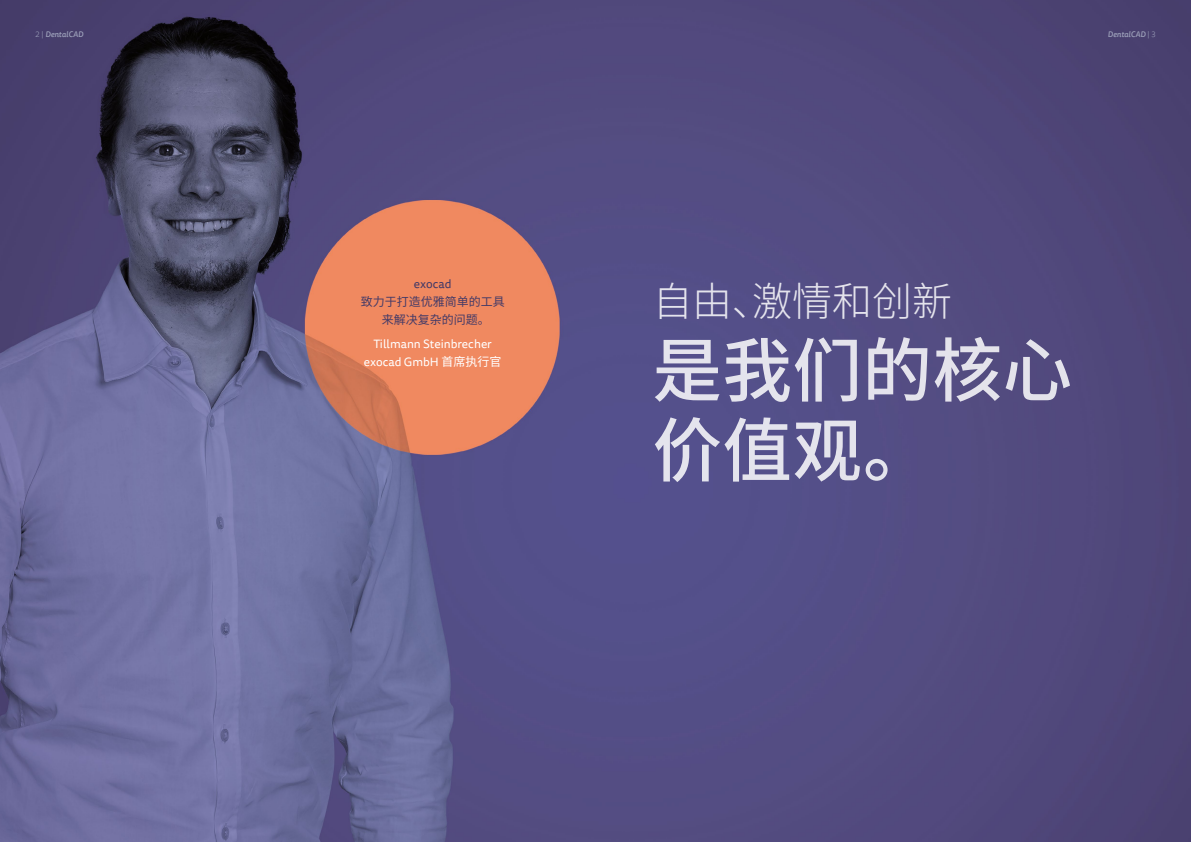
<style>
.page{position:relative;width:1191px;height:842px;background:#fff}
.page>*{position:absolute;margin:0;border:0;box-sizing:border-box;transform-origin:0 0}
.t1{font:500 70px/80px "Source Han Sans CN";color:#fff}
.t2{font:300 40px "Source Han Sans CN";color:#fff}
.t3{font:12px/18px "Tisa Sans Pro";color:#fff;text-align:center}
.t4{font:12px/18px "Source Han Sans CN";color:#433a67;text-align:center}
.t5{font:12px "Tisa Sans Pro";color:#433a67}
.t6{font:italic 500 8px "Tisa Sans Pro";color:#9ca0b9}
.s1{font-weight:300;font-style:normal}
.s2{font-family:"Source Han Sans CN"}
</style>
<div class="page">
<img style="left:0;top:0;width:1191px;height:842px">
<p class="t6" style="left:36px;top:28px;width:49px"><span class="s1">2 |</span> DentalCAD</p>
<p class="t6" style="left:1107px;top:28px;width:50px">DentalCAD <span class="s1">| 3</span></p>
<p class="t5" style="left:414px;top:276px;width:39px">exocad</p>
<p class="t4" style="left:361px;top:293px;width:145px">致力于打造优雅简单的工具来解决复杂的问题。</p>
<p class="t3" style="left:364px;top:335px;width:139px">Tillmann Steinbrecher exocad GmbH <span class="s2">首席执行官</span></p>
<h2 class="t2" style="left:652px;top:279px;width:301px">自由、激情和创新</h2>
<h1 class="t1" style="left:652px;top:332px;width:421px">是我们的核心价值观。</h1>
</div>
